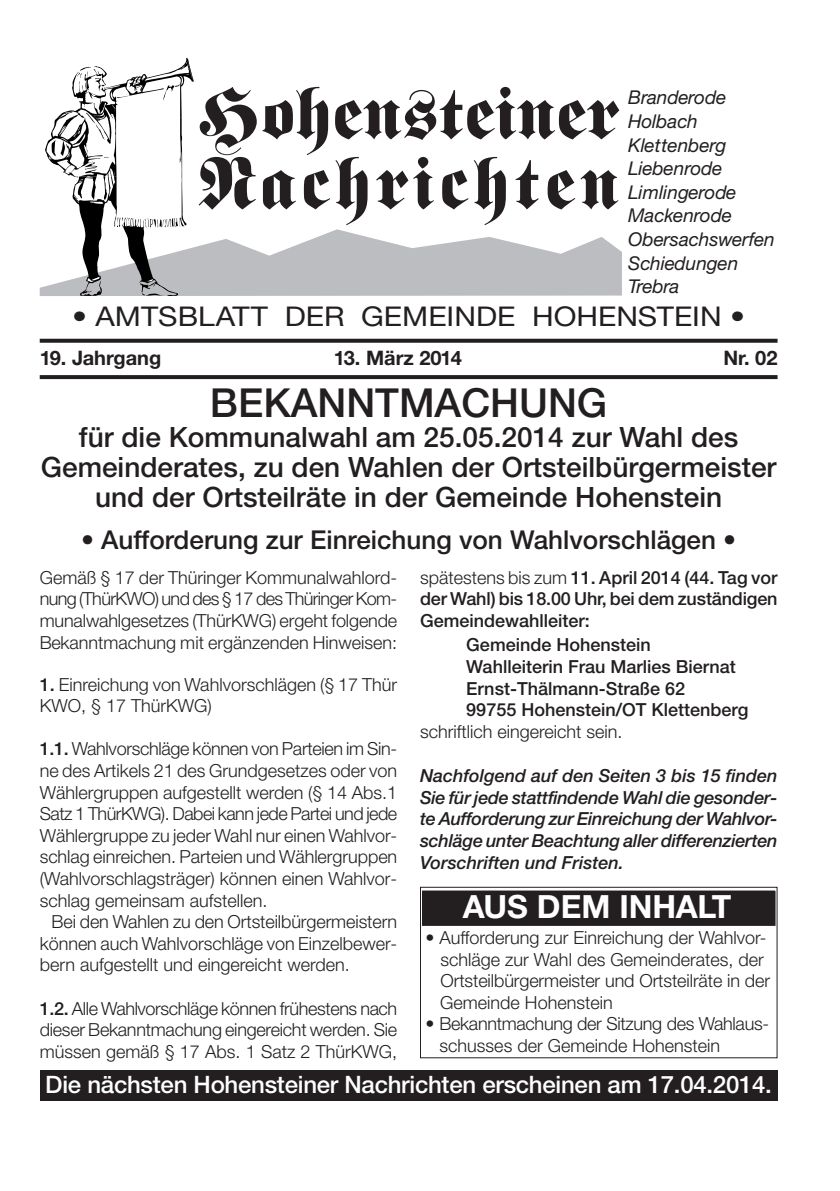
<style>
.page{position:relative;width:840px;height:1191px;background:#fff}
.page>*{position:absolute;margin:0;border:0;box-sizing:border-box;transform-origin:0 0}
.t1{font:72px/70px "Fette Fraktur";letter-spacing:.005em;color:#231f20}
.t2{font:500 40px "Helvetica Neue";color:#231f20}
.t3{font:700 32px "Helvetica Neue";color:#fff}
.t4{font:500 28px/30px "Helvetica Neue";color:#231f20;text-align:center}
.t5{font:27.2px "Helvetica Neue";color:#231f20;scale:1.1 1}
.t6{font:500 26px "Helvetica Neue";color:#231f20}
.t7{font:500 24px "Helvetica Neue";letter-spacing:-.01em;color:#fff}
.t8{font:700 20px "Helvetica Neue";color:#231f20}
.t9{font:italic 19px/23.6px "Helvetica Neue";color:#231f20}
.t10{font:300 18px/21.6px "Helvetica Neue";color:#231f20;text-align:justify}
.t11{font:500 18px/21.6px "Helvetica Neue";color:#231f20;text-align:justify}
.t12{font:italic 500 18px/21.6px "Helvetica Neue";letter-spacing:-.015em;color:#231f20;text-align:justify}
.s1{font-weight:500}
.s2{font-weight:300}
</style>
<div class="page">
<svg style="left:40px;top:375px;width:737px;height:4px;background:#282425"></svg>
<svg style="left:40px;top:339px;width:737px;height:4px;background:#312d2e"></svg>
<svg style="left:40px;top:57px;width:581px;height:239px"></svg>
<div style="left:40px;top:1069px;width:737px;height:31px;background:#231f20"></div>
<div style="left:422px;top:890px;width:353px;height:36px;background:#231f20"></div>
<div style="left:420px;top:888px;width:357px;height:40px;border:2px solid #fff"></div>
<div style="left:420px;top:886px;width:357px;height:172px;border:1px solid #231f20"></div>
<h1 class="t1" style="left:198px;top:86px;width:421px">Hohensteiner<br>Nachrichten</h1>
<p class="t9" style="left:627px;top:88px;width:148px">Branderode<br>Holbach<br>Klettenberg<br>Liebenrode<br>Limlingerode<br>Mackenrode<br>Obersachswerfen<br>Schiedungen<br>Trebra</p>
<h3 class="t5" style="left:72px;top:306px;width:612px">• AMTSBLATT DER GEMEINDE HOHENSTEIN •</h3>
<p class="t8" style="left:40px;top:351px;width:123px">19. Jahrgang</p>
<p class="t8" style="left:333px;top:351px;width:129px">13. März 2014</p>
<p class="t8" style="left:723px;top:351px;width:56px">Nr. 02</p>
<h2 class="t2" style="left:210px;top:388px;width:398px">BEKANNTMACHUNG</h2>
<h3 class="t4" style="left:41px;top:424px;width:736px">für die Kommunalwahl am 25.05.2014 zur Wahl des<br>Gemeinderates, zu den Wahlen der Ortsteilbürgermeister und der Ortsteilräte in der Gemeinde Hohenstein</h3>
<h3 class="t6" style="left:81px;top:530px;width:656px">• Aufforderung zur Einreichung von Wahlvorschlägen •</h3>
<p class="t10" style="left:40px;top:568px;width:359px">Gemäß § 17 der Thüringer Kommunalwahlord&shy;nung (ThürKWO) und des § 17 des Thüringer Kom&shy;munalwahlgesetzes (ThürKWG) ergeht folgende Bekanntmachung mit ergänzenden Hinweisen:</p>
<p class="t10" style="left:40px;top:675px;width:359px"><span class="s1">1.</span> Einreichung von Wahlvorschlägen (§ 17 Thür<br>KWO, § 17 ThürKWG)</p>
<p class="t10" style="left:40px;top:740px;width:359px"><span class="s1">1.1.</span> Wahlvorschläge können von Parteien im Sin&shy;ne des Artikels 21 des Grundgesetzes oder von Wählergruppen aufgestellt werden (§ 14 Abs.1<br>Satz 1 ThürKWG). Dabei kann jede Partei und jede Wählergruppe zu jeder Wahl nur einen Wahlvor&shy;schlag einreichen. Parteien und Wählergruppen (Wahlvorschlagsträger) können einen Wahlvor&shy;schlag gemeinsam aufstellen.</p>
<p class="t10" style="left:40px;top:912px;width:359px;text-indent:12px">Bei den Wahlen zu den Ortsteilbürgermeistern können auch Wahlvorschläge von Einzelbewer&shy;bern aufgestellt und eingereicht werden.</p>
<p class="t10" style="left:40px;top:999px;width:359px"><span class="s1">1.2.</span> Alle Wahlvorschläge können frühestens nach dieser Bekanntmachung eingereicht werden. Sie müssen gemäß § 17 Abs. 1 Satz 2 ThürKWG,</p>
<p class="t11" style="left:420px;top:568px;width:359px"><span class="s2">spätestens bis zum</span> 11. April 2014 (44. Tag vor der Wahl) bis 18.00 Uhr, bei dem zuständigen Gemeindewahlleiter:</p>
<p class="t11" style="left:466px;top:636px;width:284px;text-align:left">Gemeinde Hohenstein<br>Wahlleiterin Frau Marlies Biernat<br>Ernst-Thälmann-Straße 62<br>99755 Hohenstein/OT Klettenberg</p>
<p class="t10" style="left:420px;top:722px;width:204px">schriftlich eingereicht sein.</p>
<p class="t12" style="left:420px;top:766px;width:359px">Nachfolgend auf den Seiten 3 bis 15 finden Sie fürjede stattfindende Wahl die gesonder&shy;te Aufforderung zur Einreichung der Wahlvor&shy;schläge unter Beachtung aller differenzierten Vorschriften und Fristen.</p>
<h3 class="t3" style="left:462px;top:895px;width:270px">AUS DEM INHALT</h3>
<p class="t10" style="left:440px;top:928px;width:331px;text-align:left;text-indent:-15px">• Aufforderung zur Einreichung der Wahlvor&shy;schläge zur Wahl des Gemeinderates, der Ortsteilbürgermeister und Ortsteilräte in der Gemeinde Hohenstein</p>
<p class="t10" style="left:439px;top:1014px;width:331px;text-indent:-14px">• Bekanntmachung der Sitzung des Wahlaus&shy;schusses der Gemeinde Hohenstein</p>
<h3 class="t7" style="left:45px;top:1075px;width:727px">Die nächsten Hohensteiner Nachrichten erscheinen am 17.04.2014.</h3>
</div>
